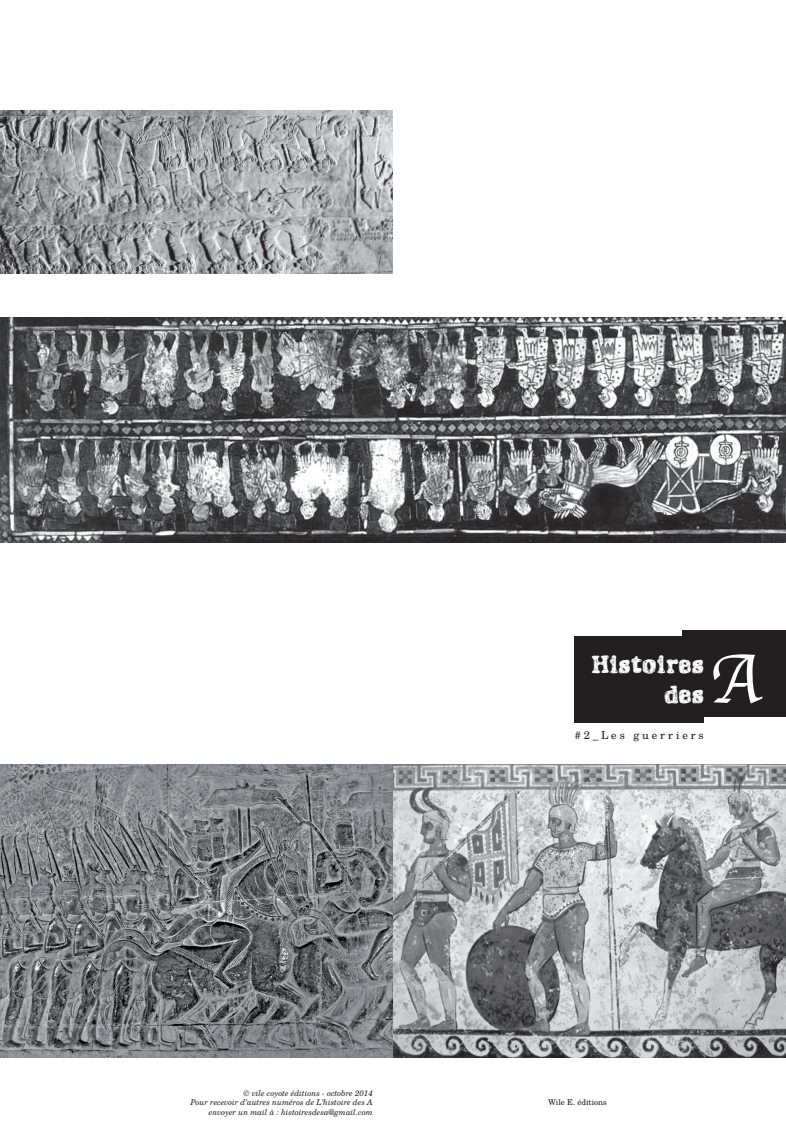
<style>
.page{position:relative;width:786px;height:1134px;background:#fff}
.page>*{position:absolute;margin:0;border:0;box-sizing:border-box;transform-origin:0 0}
.t1{font:72px "Apple Chancery";color:#fff}
.t2{font:24px/30px "Hangover";color:#fff;text-align:right}
.t3{font:11px "Te X Gyre Schola";letter-spacing:.26em;color:#231f20}
.t4{font:italic 8px/9.6px "Te X Gyre Schola";color:#231f20;text-align:right}
.t5{font:8px "Te X Gyre Schola";color:#231f20}
</style>
<div class="page">
<img style="left:0;top:764px;width:785px;height:293px">
<img style="left:0;top:318px;width:785px;height:224px">
<img style="left:0;top:110px;width:393px;height:163px">
<div style="left:682px;top:630px;width:103px;height:87px;background:#231f20"></div>
<div style="left:574px;top:636px;width:129px;height:87px;background:#231f20"></div>
<p class="t4" style="left:190px;top:1088px;width:184px">© vile coyote éditions - octobre 2014<br>Pour recevoir d’autres numéros de L’histoire des A envoyer un mail à : histoiresdesa@gmail.com</p>
<h2 class="t2" style="left:591px;top:650px;width:114px">Histoires des</h2>
<h1 class="t1" style="left:708px;top:622px;width:53px">A</h1>
<h3 class="t3" style="left:574px;top:726px;width:130px">#2_Les guerriers</h3>
<p class="t5" style="left:548px;top:1096px;width:60px">Wile E. éditions</p>
</div>
